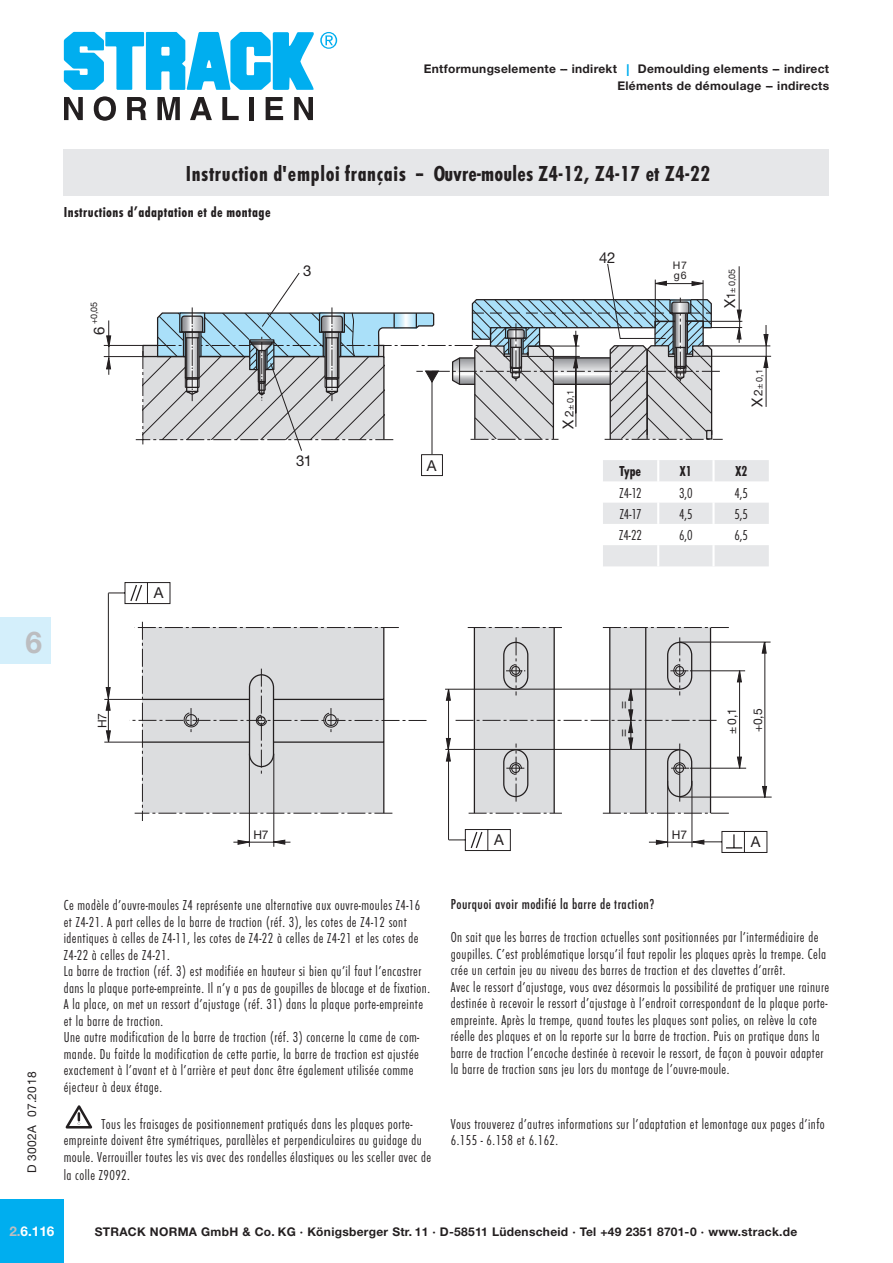
<style>
.page{position:relative;width:893px;height:1263px;background:#fff}
.page>*{position:absolute;margin:0;border:0;box-sizing:border-box;transform-origin:0 0}
.t1{font:700 30px "Helvetica Neue LT Std";color:#bcbdc0}
.t2{font:22.5px "Futura T Bol Con";letter-spacing:.03em;color:#231f20}
.Grndschr__10_12_FutL{font:15px/16.5px "Futura T Lig Con";letter-spacing:.03em;color:#231f20}
.berschr__13_13_FutB{font:15px "Futura T Bol Con";letter-spacing:.03em;color:#231f20}
.Grndschr__10_12_FutL-2{font:15px "Futura T Med Con";letter-spacing:.03em;color:#231f20}
.t3{font:15px "Helvetica Neue LT Std";color:#231f20}
.berschr__13_13_FutB-2{font:15px "Futura T Bol Con";letter-spacing:.03em;color:#231f20;scale:.9 1}
.t4{font:700 13.5px "Helvetica Neue LT Std";color:#fff}
.t5{font:13.5px "Helvetica Neue LT Std";color:#231f20}
.t6{font:700 12px/16.5px "Helvetica Neue LT Std";letter-spacing:.025em;color:#231f20;text-align:right}
.t7{font:12px "Helvetica Neue LT Std";letter-spacing:.03em;color:#231f20}
.t8{font:10.5px/10.5px "Helvetica Neue LT Std";color:#231f20}
.t9{font:9px "Helvetica Neue LT Std";color:#231f20}
.s1{font-weight:400;font-size:16.5px;color:#00aeef}
.s2{font-size:15px}
.s3{font-size:12px}
.s4{font-size:15.75px}
.s5{color:#bcbdc0}
</style>
<div class="page">
<svg style="left:64px;top:97px;width:19px;height:23px"></svg>
<svg style="left:94px;top:96px;width:22px;height:25px"></svg>
<svg style="left:127px;top:97px;width:19px;height:23px"></svg>
<svg style="left:157px;top:97px;width:23px;height:23px"></svg>
<svg style="left:190px;top:97px;width:22px;height:23px"></svg>
<svg style="left:222px;top:97px;width:17px;height:23px"></svg>
<div style="left:249px;top:97px;width:5px;height:23px;background:#231f20"></div>
<svg style="left:266px;top:97px;width:17px;height:23px"></svg>
<svg style="left:294px;top:97px;width:19px;height:23px"></svg>
<svg style="left:64px;top:32px;width:273px;height:58px"></svg>
<div style="left:0;top:617px;width:51px;height:46px;background:#d4effb"></div>
<div style="left:0;top:1199px;width:64px;height:64px;background:#00aeef"></div>
<div style="left:64px;top:149px;width:765px;height:47px;background:#e6e7e9"></div>
<svg style="left:65px;top:1105px;width:28px;height:24px"></svg>
<hr style="left:766px;top:359px;width:1px;height:48px;background:#231f20">
<svg style="left:763px;top:325px;width:5px;height:43px"></svg>
<div style="left:421px;top:454px;width:22px;height:22px;border:1px solid #231f20"></div>
<svg style="left:737px;top:310px;width:5px;height:33px"></svg>
<hr style="left:692px;top:356px;width:79px;height:1px;background:#231f20">
<hr style="left:703px;top:346px;width:67px;height:1px;background:#231f20">
<hr style="left:704px;top:327px;width:38px;height:1px;background:#231f20">
<hr style="left:702px;top:321px;width:40px;height:1px;background:#231f20">
<hr style="left:739px;top:266px;width:1px;height:52px;background:#231f20">
<svg style="left:103px;top:264px;width:620px;height:187px"></svg>
<hr style="left:432px;top:382px;width:1px;height:72px;background:#231f20">
<hr style="left:445px;top:749px;width:235px;height:1px;background:#231f20">
<hr style="left:445px;top:689px;width:235px;height:1px;background:#231f20">
<hr style="left:680px;top:797px;width:92px;height:1px;background:#231f20">
<hr style="left:680px;top:642px;width:91px;height:1px;background:#231f20">
<hr style="left:104px;top:742px;width:38px;height:1px;background:#231f20">
<hr style="left:104px;top:699px;width:38px;height:1px;background:#231f20">
<svg style="left:106px;top:730px;width:5px;height:13px"></svg>
<hr style="left:233px;top:842px;width:57px;height:1px;background:#231f20">
<hr style="left:274px;top:754px;width:1px;height:93px;background:#231f20">
<hr style="left:249px;top:754px;width:1px;height:93px;background:#231f20">
<hr style="left:108px;top:593px;width:1px;height:149px;background:#231f20">
<svg style="left:271px;top:840px;width:14px;height:5px"></svg>
<svg style="left:238px;top:840px;width:14px;height:5px"></svg>
<svg style="left:108px;top:582px;width:62px;height:22px"></svg>
<svg style="left:106px;top:687px;width:5px;height:24px"></svg>
<svg style="left:129px;top:622px;width:297px;height:199px"></svg>
<svg style="left:446px;top:627px;width:321px;height:226px"></svg>
<svg style="left:603px;top:460px;width:166px;height:106px"></svg>
<hr style="left:657px;top:460px;width:2px;height:21px;background:#fff">
<hr style="left:712px;top:460px;width:3px;height:21px;background:#fff">
<hr style="left:657px;top:481px;width:2px;height:22px;background:#fff">
<hr style="left:712px;top:481px;width:3px;height:22px;background:#fff">
<hr style="left:657px;top:503px;width:2px;height:21px;background:#fff">
<hr style="left:712px;top:503px;width:3px;height:21px;background:#fff">
<hr style="left:657px;top:524px;width:2px;height:21px;background:#fff">
<hr style="left:712px;top:524px;width:3px;height:21px;background:#fff">
<hr style="left:657px;top:545px;width:2px;height:21px;background:#fff">
<hr style="left:712px;top:545px;width:3px;height:21px;background:#fff">
<p class="t6" style="left:424px;top:61px;width:407px">Entformungselemente -- indirekt <span class="s1">I</span> Demoulding elements -- indirect<br>Eléments de démoulage -- indirects</p>
<p class="t2" style="left:186px;top:160px;width:526px">Instruction d'emploi français -- Ouvre-moules Z4-12, Z4-17 et Z4-22</p>
<p class="berschr__13_13_FutB" style="left:64px;top:204px;width:208px">Instructions d’adaptation et de montage</p>
<p class="t9" style="left:89px;top:324px;width:24px;rotate:-90deg">+0,05</p>
<p class="t3" style="left:90px;top:334px;width:10px;rotate:-90deg">6</p>
<h1 class="t1" style="left:26px;top:623px;width:18px">6</h1>
<p class="t7" style="left:95px;top:728px;width:17px;rotate:-90deg">H7</p>
<p class="t3" style="left:154px;top:583px;width:11px">A</p>
<p class="t3" style="left:303px;top:262px;width:10px">3</p>
<p class="t3" style="left:296px;top:452px;width:18px">31</p>
<p class="t3" style="left:427px;top:456px;width:11px">A</p>
<p class="t3" style="left:599px;top:249px;width:18px">42</p>
<p class="t8" style="left:673px;top:260px;width:16px">H 7 g 6</p>
<p class="t9" style="left:726px;top:308px;width:40px;rotate:-90deg"><span class="s2">X</span><span class="s3">1</span>± 0,05</p>
<p class="t9" style="left:565px;top:429px;width:40px;rotate:-90deg"><span class="s2">X</span> <span class="s3">2</span>± 0,1</p>
<p class="t9" style="left:565px;top:458px;width:40px;rotate:-90deg"><span class="s2">X</span> <span class="s3">2</span>± 0,1</p>
<p class="t9" style="left:754px;top:407px;width:39px;rotate:-90deg"><span class="s2">X</span> <span class="s3">2</span>± 0,1</p>
<p class="t9" style="left:754px;top:437px;width:39px;rotate:-90deg"><span class="s2">X</span> <span class="s3">2</span>± 0,1</p>
<p class="berschr__13_13_FutB" style="left:619px;top:463px;width:23px">Type</p>
<p class="berschr__13_13_FutB-2" style="left:680px;top:463px;width:15px">X1</p>
<p class="berschr__13_13_FutB-2" style="left:736px;top:463px;width:15px">X2</p>
<p class="Grndschr__10_12_FutL" style="left:620px;top:485px;width:23px">Z4-12</p>
<p class="Grndschr__10_12_FutL" style="left:679px;top:485px;width:15px">3,0</p>
<p class="Grndschr__10_12_FutL" style="left:734px;top:485px;width:15px">4,5</p>
<p class="Grndschr__10_12_FutL" style="left:620px;top:506px;width:23px">Z4-17</p>
<p class="Grndschr__10_12_FutL" style="left:679px;top:506px;width:15px">4,5</p>
<p class="Grndschr__10_12_FutL" style="left:734px;top:506px;width:15px">5,5</p>
<p class="Grndschr__10_12_FutL" style="left:619px;top:527px;width:24px">Z4-22</p>
<p class="Grndschr__10_12_FutL" style="left:679px;top:527px;width:15px">6,0</p>
<p class="Grndschr__10_12_FutL" style="left:734px;top:527px;width:15px">6,5</p>
<p class="t5" style="left:614px;top:707px;width:10px;rotate:-90deg">=</p>
<p class="t5" style="left:614px;top:709px;width:10px;rotate:-90deg">=</p>
<p class="t5" style="left:614px;top:737px;width:10px;rotate:-90deg">=</p>
<p class="t7" style="left:725px;top:734px;width:57px;rotate:-90deg">± 0,1 ± 0,1</p>
<p class="t7" style="left:751px;top:732px;width:26px;rotate:-90deg">+0,5</p>
<p class="t7" style="left:25px;top:1173px;width:103px;rotate:-90deg">D 3002A 07.2018</p>
<p class="t7" style="left:672px;top:827px;width:17px">H7</p>
<p class="t7" style="left:253px;top:828px;width:17px">H7</p>
<p class="t3" style="left:494px;top:830px;width:11px">A</p>
<p class="t3" style="left:751px;top:832px;width:11px">A</p>
<p class="Grndschr__10_12_FutL" style="left:64px;top:897px;width:358px">Ce modèle d’ouvre-moules Z4 représente une alternative aux ouvre-moules Z4-16 et Z4-21. A part celles de la barre de traction (réf. 3), les cotes de Z4-12 sont identiques à celles de Z4-11, les cotes de Z4-22 à celles de Z4-21 et les cotes de Z4-22 à celles de Z4-21.</p>
<p class="Grndschr__10_12_FutL" style="left:64px;top:963px;width:368px">La barre de traction (réf. 3) est modifiée en hauteur si bien qu’il faut l’encastrer dans la plaque porte-empreinte. Il n’y a pas de goupilles de blocage et de fixation.<br>A la place, on met un ressort d’ajustage (réf. 31) dans la plaque porte-empreinte et la barre de traction.</p>
<p class="Grndschr__10_12_FutL" style="left:64px;top:1029px;width:357px">Une autre modification de la barre de traction (réf. 3) concerne la came de com&shy;mande. Du faitde la modification de cette partie, la barre de traction est ajustée exactement à l’avant et à l’arrière et peut donc être également utilisée comme éjecteur à deux étage.</p>
<p class="Grndschr__10_12_FutL" style="left:101px;top:1116px;width:313px">Tous les fraisages de positionnement pratiqués dans les plaques porte-</p>
<p class="Grndschr__10_12_FutL" style="left:64px;top:1132px;width:369px">empreinte doivent être symétriques, parallèles et perpendiculaires au guidage du moule. Verrouiller toutes les vis avec des rondelles élastiques ou les sceller avec de</p>
<p class="Grndschr__10_12_FutL" style="left:64px;top:1167px;width:68px">la colle Z9092<span class="s4">.</span></p>
<p class="Grndschr__10_12_FutL-2" style="left:451px;top:896px;width:205px">Pourquoi avoir modifié la barre de traction?</p>
<p class="Grndschr__10_12_FutL" style="left:451px;top:929px;width:377px">On sait que les barres de traction actuelles sont positionnées par l’intermédiaire de goupilles. C’est problématique lorsqu’il faut repolir les plaques après la trempe. Cela crée un certain jeu au niveau des barres de traction et des clavettes d’arrêt.</p>
<p class="Grndschr__10_12_FutL" style="left:451px;top:979px;width:380px">Avec le ressort d’ajustage, vous avez désormais la possibilité de pratiquer une rainure destinée à recevoir le ressort d’ajustage à l’endroit correspondant de la plaque porte&shy;empreinte. Après la trempe, quand toutes les plaques sont polies, on relève la cote réelle des plaques et on la reporte sur la barre de traction. Puis on pratique dans la barre de traction l’encoche destinée à recevoir le ressort, de façon à pouvoir adapter la barre de traction sans jeu lors du montage de l’ouvre-moule.</p>
<p class="Grndschr__10_12_FutL" style="left:451px;top:1116px;width:376px">Vous trouverez d’autres informations sur l’adaptation et lemontage aux pages d’info<br>6.155 - 6.158 et 6.162.</p>
<p class="t4" style="left:9px;top:1222px;width:47px"><span class="s5">2.</span>6.116</p>
<p class="t6" style="left:95px;top:1223px;width:704px">STRACK NORMA GmbH &amp; Co. KG · Königsberger Str. 11 · D-58511 Lüdenscheid · Tel +49 2351 8701-0 · www.strack.de</p>
</div>
